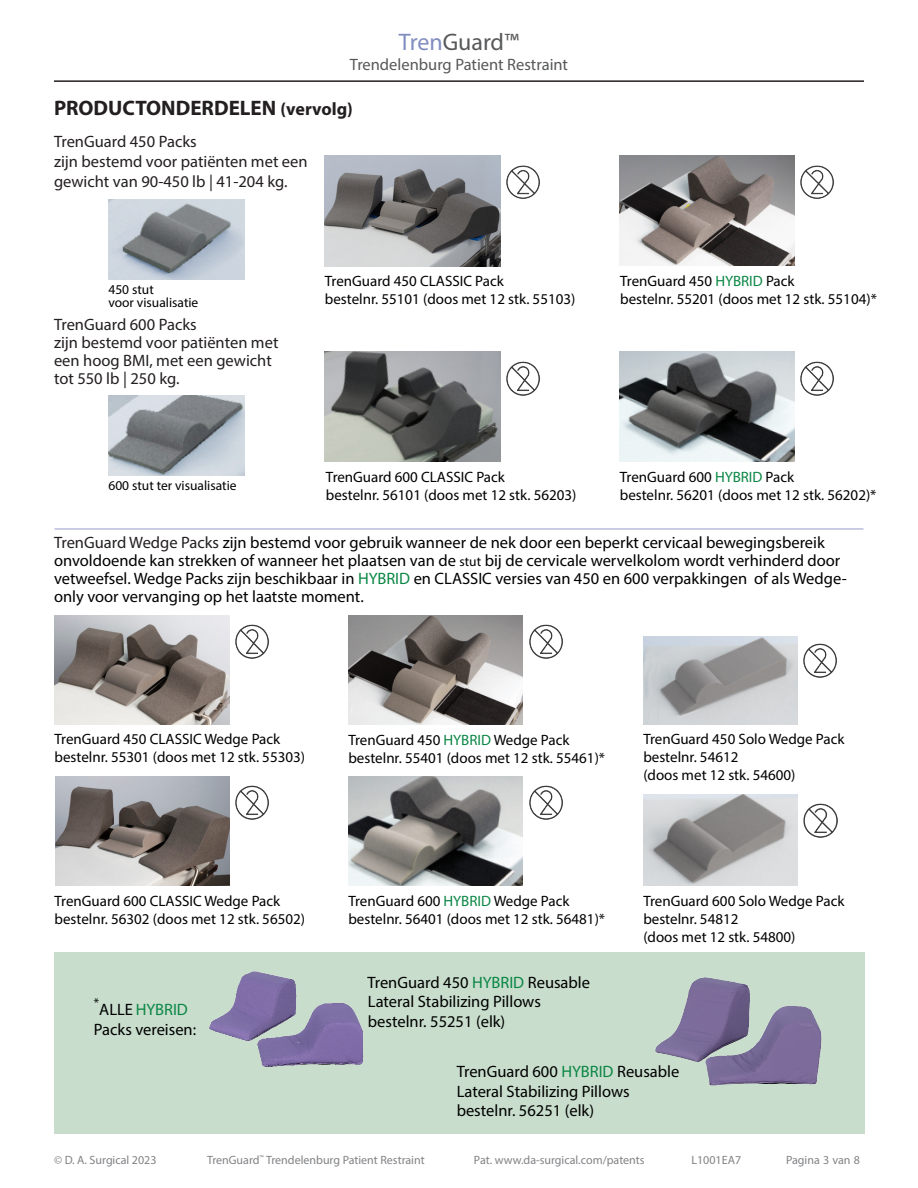
<style>
.page{position:relative;width:918px;height:1188px;background:#fff}
.page>*{position:absolute;margin:0;border:0;box-sizing:border-box;transform-origin:0 0}
.t1{font:24px "Myriad Pro";color:#57585a}
.t2{font:700 21px "Myriad Pro";color:#231f20}
.t3{font:16.5px/18px "Myriad Pro";color:#000}
.t4{font:16.5px/18px "Myriad Pro";color:#231f20}
.t5{font:16.5px "Myriad Pro";color:#57585a}
.t6{font:15px/18px "Myriad Pro";color:#000}
.t7{font:13.5px "Myriad Pro";color:#000}
.t8{font:12.75px "Myriad Pro";color:#000}
.t9{font:12px "Myriad Pro";color:#808285}
.s1{color:#818dbf}
.s2{font-size:18px}
.s3{color:#0a8644}
.s4{color:#231f20}
.s5{font-size:13.5px}
</style>
<div class="page">
<hr style="left:54px;top:80px;width:810px;height:2px;background:#231f20">
<div style="left:54px;top:952px;width:810px;height:182px;background:#c8ddcc"></div>
<img style="left:325px;top:352px;width:175px;height:110px">
<img style="left:325px;top:156px;width:175px;height:111px">
<img style="left:620px;top:156px;width:174px;height:110px">
<img style="left:348px;top:615px;width:175px;height:109px">
<img style="left:620px;top:352px;width:174px;height:110px">
<img style="left:348px;top:776px;width:175px;height:109px">
<img style="left:55px;top:615px;width:174px;height:109px">
<img style="left:55px;top:776px;width:175px;height:109px">
<img style="left:643px;top:636px;width:155px;height:89px">
<img style="left:643px;top:794px;width:154px;height:91px">
<img style="left:108px;top:199px;width:137px;height:80px">
<img style="left:108px;top:396px;width:137px;height:80px">
<hr style="left:55px;top:528px;width:808px;height:2px;background:#b8bddb">
<img style="left:655px;top:977px;width:167px;height:109px">
<img style="left:257px;top:1003px;width:107px;height:64px">
<img style="left:209px;top:971px;width:91px;height:71px">
<img style="left:506px;top:165px;width:34px;height:34px">
<img style="left:800px;top:165px;width:34px;height:34px">
<img style="left:506px;top:361px;width:34px;height:35px">
<img style="left:800px;top:361px;width:34px;height:35px">
<img style="left:235px;top:624px;width:34px;height:35px">
<img style="left:529px;top:624px;width:34px;height:35px">
<img style="left:235px;top:785px;width:34px;height:35px">
<img style="left:529px;top:785px;width:34px;height:35px">
<img style="left:803px;top:643px;width:34px;height:35px">
<img style="left:803px;top:803px;width:35px;height:35px">
<h1 class="t1" style="left:399px;top:28px;width:122px"><span class="s1">Tren</span>Guard™</h1>
<p class="t5" style="left:350px;top:54px;width:220px">Trendelenburg Patient Restraint</p>
<p class="t2" style="left:54px;top:94px;width:300px">PRODUCTONDERDELEN <span class="s2">(vervolg)</span></p>
<p class="t4" style="left:54px;top:132px;width:144px">TrenGuard 450 Packs</p>
<p class="t4" style="left:54px;top:151px;width:255px;line-height:19.8px">zijn bestemd voor patiënten met een gewicht van 90-450 lb | 41-204 kg.</p>
<p class="t7" style="left:108px;top:281px;width:47px">450 stut</p>
<p class="t7" style="left:108px;top:294px;width:91px">voor visualisatie</p>
<p class="t4" style="left:54px;top:315px;width:144px">TrenGuard 600 Packs</p>
<p class="t4" style="left:54px;top:333px;width:226px">zijn bestemd voor patiënten met een hoog BMI, met een gewicht tot 550 lb | 250 kg.</p>
<p class="t6" style="left:325px;top:271px;width:181px">TrenGuard 450 CLASSIC Pack</p>
<p class="t6" style="left:325px;top:289px;width:252px">bestelnr. 55101 (doos met 12 stk. 55103)</p>
<p class="t6" style="left:620px;top:271px;width:176px">TrenGuard 450 <span class="s3">HYBRID</span> Pack</p>
<p class="t6" style="left:620px;top:289px;width:258px">bestelnr. 55201 (doos met 12 stk. 55104)*</p>
<p class="t6" style="left:620px;top:468px;width:176px">TrenGuard 600 <span class="s3">HYBRID</span> Pack</p>
<p class="t6" style="left:620px;top:486px;width:258px">bestelnr. 56201 (doos met 12 stk. 56202)*</p>
<p class="t3" style="left:54px;top:533px;width:794px"><span class="s4">TrenGuard Wedge Packs</span> zijn bestemd voor gebruik wanneer de nek door een beperkt cervicaal bewegingsbereik onvoldoende kan strekken of wanneer het plaatsen van de <span class="s5">stut</span> bij de cervicale wervelkolom wordt verhinderd door vetweefsel. Wedge Packs zijn beschikbaar in <span class="s3">HYBRID</span> en CLASSIC versies van 450 en 600 verpakkingen of als Wedge&shy;only voor vervanging op het laatste moment.</p>
<p class="t6" style="left:326px;top:468px;width:181px">TrenGuard 600 CLASSIC Pack</p>
<p class="t6" style="left:326px;top:486px;width:252px">bestelnr. 56101 (doos met 12 stk. 56203)</p>
<p class="t7" style="left:108px;top:477px;width:130px">600 stut ter visualisatie</p>
<p class="t6" style="left:55px;top:730px;width:227px">TrenGuard 450 CLASSIC Wedge Pack</p>
<p class="t6" style="left:55px;top:748px;width:252px">bestelnr. 55301 (doos met 12 stk. 55303)</p>
<p class="t6" style="left:348px;top:731px;width:223px">TrenGuard 450 <span class="s3">HYBRID</span> Wedge Pack</p>
<p class="t6" style="left:348px;top:749px;width:258px">bestelnr. 55401 (doos met 12 stk. 55461)*</p>
<p class="t6" style="left:643px;top:730px;width:203px">TrenGuard 450 Solo Wedge Pack</p>
<p class="t6" style="left:643px;top:748px;width:154px">bestelnr. 54612<br>(doos met 12 stk. 54600)</p>
<p class="t6" style="left:55px;top:891px;width:227px">TrenGuard 600 CLASSIC Wedge Pack</p>
<p class="t6" style="left:55px;top:909px;width:252px">bestelnr. 56302 (doos met 12 stk. 56502)</p>
<p class="t8" style="left:94px;top:995px;width:7px">*</p>
<p class="t3" style="left:94px;top:999px;width:104px;line-height:19.8px;text-align:center">ALLE <span class="s3">HYBRID<br></span>Packs vereisen:</p>
<p class="t6" style="left:348px;top:892px;width:223px">TrenGuard 600 <span class="s3">HYBRID</span> Wedge Pack</p>
<p class="t6" style="left:348px;top:910px;width:258px">bestelnr. 56401 (doos met 12 stk. 56481)*</p>
<p class="t3" style="left:367px;top:972px;width:224px;line-height:19.8px">TrenGuard 450 <span class="s3">HYBRID</span> Reusable<br>Lateral Stabilizing Pillows</p>
<p class="t3" style="left:368px;top:1012px;width:139px">bestelnr. 55251 (elk)</p>
<p class="t6" style="left:643px;top:891px;width:203px">TrenGuard 600 Solo Wedge Pack</p>
<p class="t6" style="left:643px;top:909px;width:154px">bestelnr. 54812<br>(doos met 12 stk. 54800)</p>
<p class="t3" style="left:457px;top:1061px;width:224px;line-height:19.8px">TrenGuard 600 <span class="s3">HYBRID</span> Reusable<br>Lateral Stabilizing Pillows</p>
<p class="t3" style="left:457px;top:1102px;width:139px">bestelnr. 56251 (elk)</p>
<p class="t9" style="left:54px;top:1152px;width:104px">© D. A. Surgical 2023</p>
<p class="t9" style="left:207px;top:1152px;width:219px">TrenGuard<sup>™</sup> Trendelenburg Patient Restraint</p>
<p class="t9" style="left:474px;top:1152px;width:172px">Pat. www.da-surgical.com/patents</p>
<p class="t9" style="left:691px;top:1152px;width:51px">L1001EA7</p>
<p class="t9" style="left:786px;top:1152px;width:75px">Pagina 3 van 8</p>
</div>
